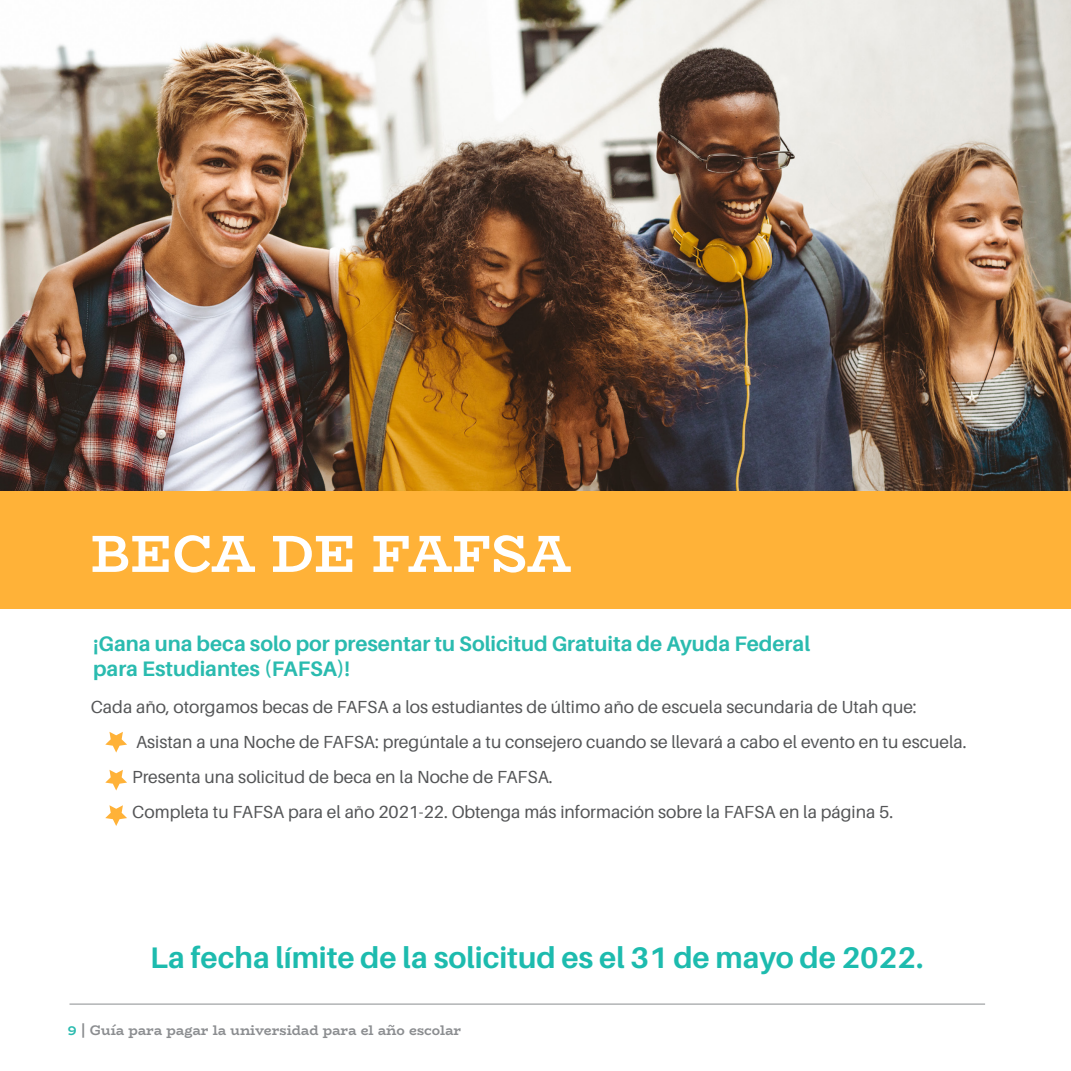
<style>
.page{position:relative;width:1071px;height:1071px;background:#fff}
.page>*{position:absolute;margin:0;border:0;box-sizing:border-box;transform-origin:0 0}
.Header_-_30pt__white{font:700 52.5px "Bio Rhyme";letter-spacing:-.005em;color:#fff}
.Subheader_-_white{font:700 29.75px "Aileron";color:#1dbbae}
.Subheader_-_white-2{font:700 21px/25.2px "Aileron";color:#2abbaf}
.Body_Copy_-_grey{font:17.5px "Aileron";color:#545557}
.t1{font:700 14px "Bio Rhyme";letter-spacing:-.005em;color:#8b8d90}
.s1{color:#2abbaf}
</style>
<div class="page">
<hr style="left:70px;top:1004px;width:915px;height:1px;background:#8b8d90">
<img style="left:0;top:0;width:1071px;height:491px">
<div style="left:0;top:491px;width:1071px;height:118px;background:#ffb238"></div>
<svg style="left:105px;top:732px;width:22px;height:21px"></svg>
<svg style="left:105px;top:770px;width:22px;height:21px"></svg>
<svg style="left:105px;top:805px;width:22px;height:21px"></svg>
<p class="Header_-_30pt__white" style="left:91px;top:513px;width:482px">BECA DE FAFSA</p>
<p class="Subheader_-_white-2" style="left:93px;top:631px;width:719px">¡Gana una beca solo por presentar tu Solicitud Gratuita de Ayuda Federal para Estudiantes (FAFSA)!</p>
<p class="Body_Copy_-_grey" style="left:91px;top:697px;width:828px">Cada año, otorgamos becas de FAFSA a los estudiantes de último año de escuela secundaria de Utah que:</p>
<p class="Body_Copy_-_grey" style="left:136px;top:732px;width:832px">Asistan a una Noche de FAFSA: pregúntale a tu consejero cuando se llevará a cabo el evento en tu escuela.</p>
<p class="Body_Copy_-_grey" style="left:132px;top:767px;width:422px">Presenta una solicitud de beca en la Noche de FAFSA.</p>
<p class="Body_Copy_-_grey" style="left:132px;top:802px;width:762px">Completa tu FAFSA para el año 2021-22. Obtenga más información sobre la FAFSA en la página 5.</p>
<p class="Subheader_-_white" style="left:150px;top:942px;width:775px">La fecha límite de la solicitud es el 31 de mayo de 2022.</p>
<p class="t1" style="left:68px;top:1019px;width:395px"><span class="s1">9</span> | Guía para pagar la universidad para el año escolar</p>
</div>
